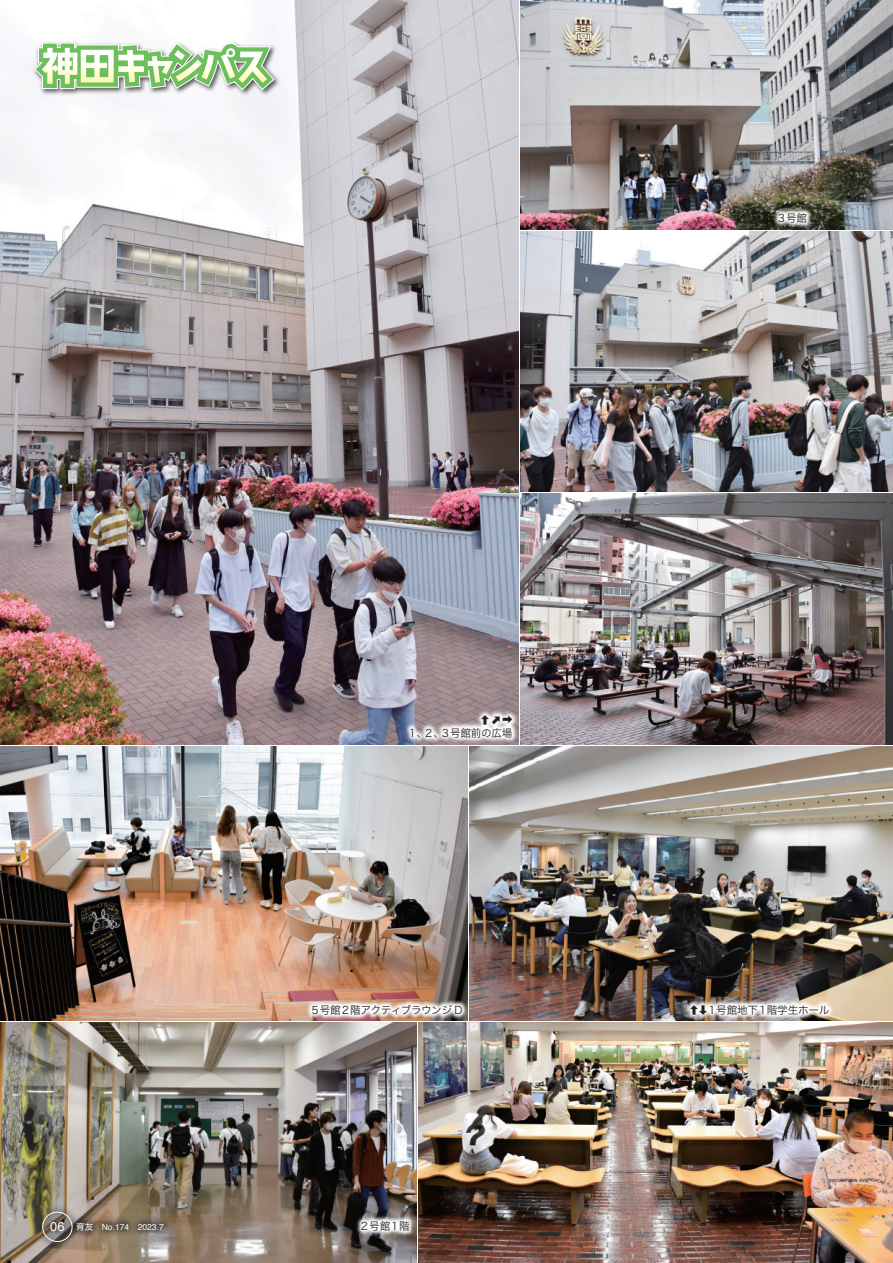
<style>
.page{position:relative;width:893px;height:1263px;background:#fff}
.page>*{position:absolute;margin:0;border:0;box-sizing:border-box;transform-origin:0 0}
.t1{font:12.75px "Helvetica";color:#fff}
.t2{font:10.65px "Hira Kaku Pro W3";letter-spacing:-.035em;color:#231f20}
.t3{font:8.55px "Helvetica";color:#fff}
.s1{font-family:"Shin Go Pro"}
</style>
<div class="page">
<img style="left:0;top:42px;width:27px;height:702px">
<img style="left:0;top:746px;width:27px;height:274px">
<img style="left:775px;top:746px;width:118px;height:274px">
<img style="left:0;top:1023px;width:27px;height:240px">
<img style="left:775px;top:1023px;width:118px;height:240px">
<img style="left:775px;top:0;width:118px;height:230px">
<img style="left:775px;top:232px;width:118px;height:259px">
<img style="left:775px;top:493px;width:118px;height:251px">
<img style="left:27px;top:0;width:748px;height:1263px">
<img style="left:30px;top:0;width:635px;height:1175px">
<svg style="left:42px;top:48px;width:225px;height:36px"></svg>
<svg style="left:405px;top:709px;width:113px;height:34px"></svg>
<svg style="left:684px;top:999px;width:150px;height:22px"></svg>
<svg style="left:307px;top:999px;width:161px;height:22px"></svg>
<svg style="left:355px;top:1214px;width:60px;height:23px"></svg>
<svg style="left:772px;top:207px;width:41px;height:22px"></svg>
<div style="left:33px;top:1203px;width:139px;height:48px;background:#231f20;opacity:.75"></div>
<div style="left:43px;top:1212px;width:29px;height:30px;border:1px solid #fff;border-radius:50%"></div>
<svg style="left:490px;top:713px;width:13px;height:13px"></svg>
<p class="t2" style="left:776px;top:208px;width:33px">３号館</p>
<p class="t1" style="left:50px;top:1217px;width:16px">06</p>
<p class="t3" style="left:76px;top:1220px;width:89px"><span class="s1">育友　</span>No.174 2023.7</p>
<p class="t2" style="left:480px;top:710px;width:12px">㆖</p>
<p class="t2" style="left:517px;top:714px;width:12px;rotate:90deg">㆖</p>
<p class="t2" style="left:407px;top:723px;width:107px">１、２、３号館前の広場</p>
<p class="t2" style="left:310px;top:1000px;width:154px">５号館２階アクティブラウンジ D</p>
<p class="t2" style="left:707px;top:1000px;width:124px">１号館地下１階学生ホール</p>
<p class="t2" style="left:689px;top:1000px;width:12px">㆖</p>
<p class="t2" style="left:708px;top:1019px;width:12px;rotate:-180deg">㆖</p>
<p class="t2" style="left:359px;top:1216px;width:52px">２号館１階</p>
</div>
